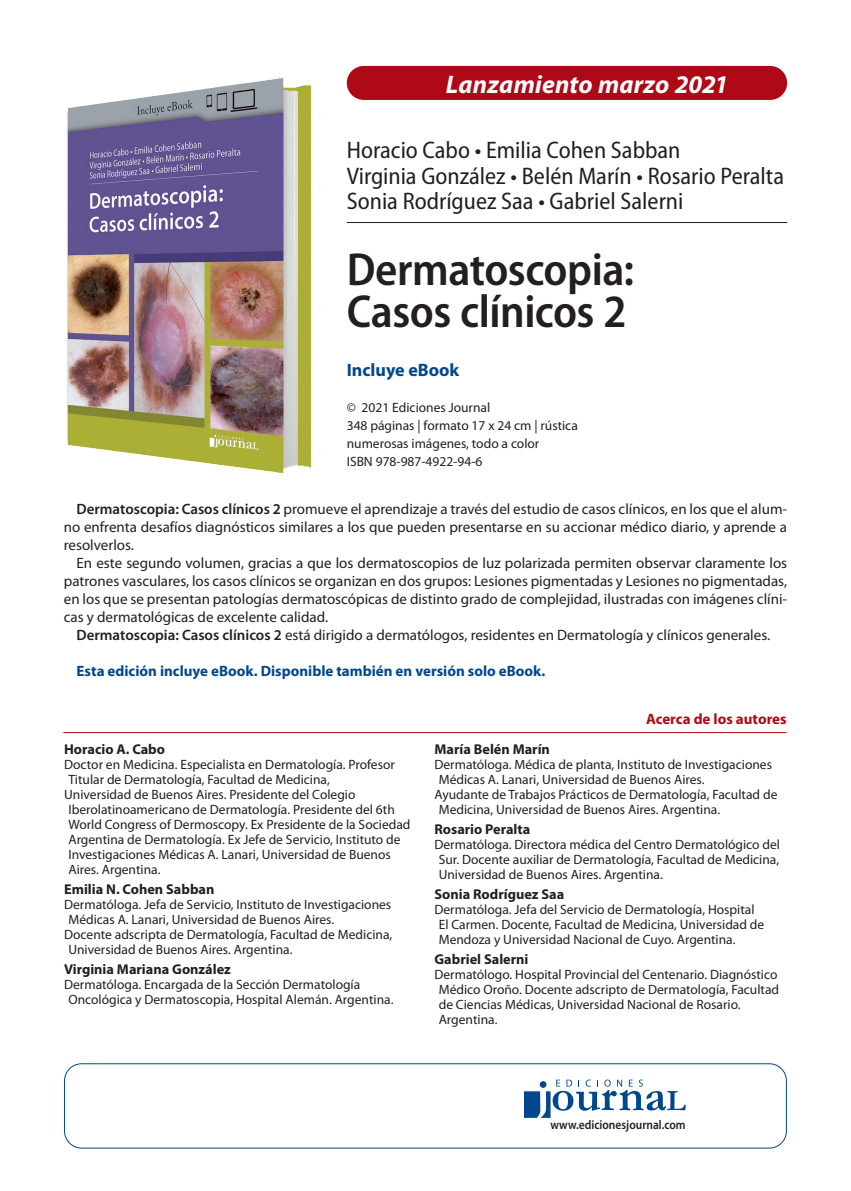
<style>
.page{position:relative;width:851px;height:1191px;background:#fff}
.page>*{position:absolute;margin:0;border:0;box-sizing:border-box;transform-origin:0 0}
.libro_tit{font:600 semi-condensed 46.5px/42px "Myriad Pro";letter-spacing:-.01em;color:#231f20}
.lanzamiento{font:italic 700 25.5px "Myriad Pro";letter-spacing:.005em;color:#fff}
.libro_autor{font:semi-condensed 24px/25.5px "Myriad Pro";color:#231f20}
.t1{font:700 18px "Myriad Pro";color:#01478d}
.texto{font:15px/18px "Myriad Pro";color:#231f20;text-align:justify}
.texto-2{font:700 15px "Myriad Pro";color:#01478d}
.tit1{font:700 15px "Myriad Pro";color:#af0917}
.autor{font:700 14.25px "Myriad Pro";color:#231f20}
.autor_cv{font:13.5px/15px "Myriad Pro";color:#231f20}
.libro_datos{font:13.5px "Myriad Pro";color:#231f20}
.www{font:600 12.75px "Myriad Pro";color:#231f20;scale:.9 1}
.s1{font-weight:600}
</style>
<div class="page">
<hr style="left:347px;top:222px;width:440px;height:1px;background:#231f20">
<img style="left:67px;top:77px;width:244px;height:396px">
<hr style="left:63px;top:732px;width:723px;height:1px;background:#af0917">
<div style="left:347px;top:66px;width:440px;height:34px;background:#af0917;border-radius:17px"></div>
<div style="left:64px;top:1063px;width:722px;height:85px;border:1px solid #01478d;border-radius:17px"></div>
<svg style="left:524px;top:1079px;width:161px;height:38px"></svg>
<div style="left:539px;top:1081px;width:7px;height:6px;background:#01478d;border-radius:50%"></div>
<p class="lanzamiento" style="left:446px;top:70px;width:284px">Lanzamiento marzo 2021</p>
<p class="libro_autor" style="left:347px;top:138px;width:439px">Horacio Cabo • Emilia Cohen Sabban<br>Virginia González • Belén Marín • Rosario Peralta<br>Sonia Rodríguez Saa • Gabriel Salerni</p>
<p class="libro_tit" style="left:347px;top:250px;width:289px">Dermatoscopia:<br>Casos clínicos 2</p>
<p class="t1" style="left:347px;top:360px;width:114px">Incluye eBook</p>
<p class="libro_datos" style="left:347px;top:400px;width:145px">© 2021 Ediciones Journal</p>
<p class="libro_datos" style="left:347px;top:418px;width:232px">348 páginas | formato 17 x 24 cm | rústica</p>
<p class="libro_datos" style="left:347px;top:436px;width:194px">numerosas imágenes, todo a color</p>
<p class="libro_datos" style="left:347px;top:454px;width:137px">ISBN 978-987-4922-94-6</p>
<p class="texto" style="left:64px;top:500px;width:724px;text-indent:13px"><span class="s1">Dermatoscopia: Casos clínicos 2</span> promueve el aprendizaje a través del estudio de casos clínicos, en los que el alum&shy;no enfrenta desafíos diagnósticos similares a los que pueden presentarse en su accionar médico diario, y aprende a resolverlos.</p>
<p class="texto" style="left:64px;top:554px;width:724px;text-indent:13px">En este segundo volumen, gracias a que los dermatoscopios de luz polarizada permiten observar claramente los patrones vasculares, los casos clínicos se organizan en dos grupos: Lesiones pigmentadas y Lesiones no pigmentadas, en los que se presentan patologías dermatoscópicas de distinto grado de complejidad, ilustradas con imágenes clíni&shy;cas y dermatológicas de excelente calidad.</p>
<p class="texto" style="left:77px;top:626px;width:695px"><span class="s1">Dermatoscopia: Casos clínicos 2</span> está dirigido a dermatólogos, residentes en Dermatología y clínicos generales.</p>
<p class="texto-2" style="left:77px;top:663px;width:470px">Esta edición incluye eBook. Disponible también en versión solo eBook.</p>
<p class="autor" style="left:64px;top:741px;width:102px">Horacio A. Cabo</p>
<p class="autor_cv" style="left:68px;top:757px;width:328px;text-indent:-4px">Doctor en Medicina. Especialista en Dermatología. Profesor<br>Titular de Dermatología, Facultad de Medicina,</p>
<p class="autor_cv" style="left:68px;top:787px;width:343px;text-indent:-4px">Universidad de Buenos Aires. Presidente del Colegio Iberolatinoamericano de Dermatología. Presidente del 6th World Congress of Dermoscopy. Ex Presidente de la Sociedad Argentina de Dermatología. Ex Jefe de Servicio, Instituto de Investigaciones Médicas A. Lanari, Universidad de Buenos Aires. Argentina.</p>
<p class="autor" style="left:64px;top:881px;width:152px">Emilia N. Cohen Sabban</p>
<p class="autor_cv" style="left:68px;top:897px;width:324px;text-indent:-4px">Dermatóloga. Jefa de Servicio, Instituto de Investigaciones<br>Médicas A. Lanari, Universidad de Buenos Aires.</p>
<p class="autor_cv" style="left:68px;top:927px;width:325px;text-indent:-4px">Docente adscripta de Dermatología, Facultad de Medicina,<br>Universidad de Buenos Aires. Argentina.</p>
<p class="autor" style="left:64px;top:961px;width:168px">Virginia Mariana González</p>
<p class="autor_cv" style="left:68px;top:977px;width:326px;text-indent:-4px">Dermatóloga. Encargada de la Sección Dermatología<br>Oncológica y Dermatoscopia, Hospital Alemán. Argentina.</p>
<p class="tit1" style="left:646px;top:710px;width:142px">Acerca de los autores</p>
<p class="autor" style="left:434px;top:741px;width:117px">María Belén Marín</p>
<p class="autor_cv" style="left:438px;top:757px;width:335px;text-indent:-4px">Dermatóloga. Médica de planta, Instituto de Investigaciones<br>Médicas A. Lanari, Universidad de Buenos Aires.</p>
<p class="autor_cv" style="left:438px;top:787px;width:340px;text-indent:-4px">Ayudante de Trabajos Prácticos de Dermatología, Facultad de<br>Medicina, Universidad de Buenos Aires. Argentina.</p>
<p class="autor" style="left:434px;top:821px;width:97px">Rosario Peralta</p>
<p class="autor_cv" style="left:438px;top:837px;width:343px;text-align:justify;text-indent:-4px">Dermatóloga. Directora médica del Centro Dermatológico del Sur. Docente auxiliar de Dermatología, Facultad de Medicina, Universidad de Buenos Aires. Argentina.</p>
<p class="autor" style="left:434px;top:886px;width:131px">Sonia Rodríguez Saa</p>
<p class="autor_cv" style="left:438px;top:902px;width:327px;text-indent:-4px">Dermatóloga. Jefa del Servicio de Dermatología, Hospital<br>El Carmen. Docente, Facultad de Medicina, Universidad de<br>Mendoza y Universidad Nacional de Cuyo. Argentina.</p>
<p class="autor" style="left:434px;top:951px;width:95px">Gabriel Salerni</p>
<p class="autor_cv" style="left:438px;top:967px;width:342px;text-indent:-4px">Dermatólogo. Hospital Provincial del Centenario. Diagnóstico Médico Oroño. Docente adscripto de Dermatología, Facultad de Ciencias Médicas, Universidad Nacional de Rosario.<br>Argentina.</p>
<p class="www" style="left:550px;top:1117px;width:152px">www.edicionesjournal.com</p>
</div>
